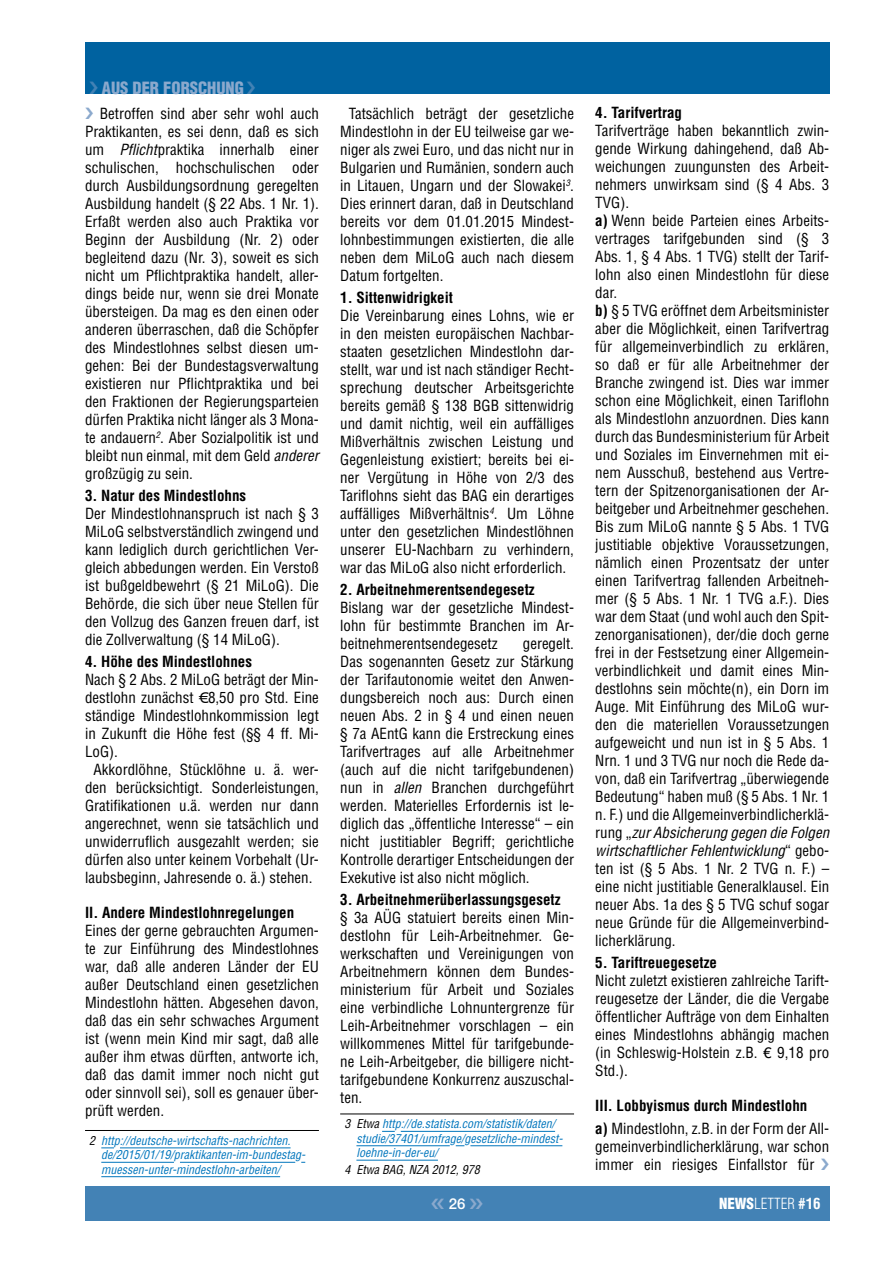
<style>
.page{position:relative;width:893px;height:1263px;background:#fff}
.page>*{position:absolute;margin:0;border:0;box-sizing:border-box;transform-origin:0 0}
.t1{font:900 condensed 16.5px "Helvetica";color:#8ba9cd}
.FließText1_ohne_Einz{font:condensed 15px/18px "Helvetica";color:#000;text-align:justify}
.FließText1{font:condensed 15px/18px "Helvetica";color:#000;text-align:center}
.t2{font:700 condensed 15px "Helvetica";color:#000}
.t3{font:300 condensed 15px "Helvetica";color:#fff}
.t4{font:500 15px "Helvetica Neue";color:#fff}
.Autor___Referenz{font:italic condensed 12px/14.4px "Helvetica";color:#0076bd}
.Autor___Referenz-2{font:italic condensed 12px "Helvetica";color:#000}
.s1{font-style:italic}
.s2{color:#000}
.s3{font-weight:700}
.s4{font-family:"Helvetica Neue";font-stretch:normal}
.s5{font-weight:900}
</style>
<div class="page">
<div style="left:85px;top:1186px;width:744px;height:34px;background:#4382b5"></div>
<div style="left:85px;top:43px;width:744px;height:51px;background:#0062a0"></div>
<hr style="left:85px;top:1130px;width:234px;height:1px;background:#000">
<svg style="left:101px;top:1147px;width:13px;height:1px"></svg>
<hr style="left:120px;top:1147px;width:171px;height:1px;background:#0076bd">
<hr style="left:101px;top:1162px;width:73px;height:1px;background:#0076bd">
<hr style="left:180px;top:1162px;width:115px;height:1px;background:#0076bd">
<hr style="left:101px;top:1176px;width:179px;height:1px;background:#0076bd">
<hr style="left:340px;top:1113px;width:234px;height:1px;background:#000">
<svg style="left:382px;top:1131px;width:13px;height:1px"></svg>
<hr style="left:401px;top:1131px;width:154px;height:1px;background:#0076bd">
<hr style="left:356px;top:1145px;width:94px;height:1px;background:#0076bd">
<hr style="left:470px;top:1145px;width:92px;height:1px;background:#0076bd">
<hr style="left:356px;top:1160px;width:82px;height:1px;background:#0076bd">
<p class="t1" style="left:102px;top:77px;width:144px">AUS DER FORSCHUNG</p>
<p class="FließText1_ohne_Einz" style="left:85px;top:104px;width:235px;text-indent:15px">Betroffen sind aber sehr wohl auch Praktikanten, es sei denn, daß es sich um <span class="s1">Pflicht</span>praktika innerhalb einer schulischen, hochschulischen oder durch Ausbildungsordnung geregelten Ausbildung handelt (§ 22 Abs. 1 Nr. 1).<br>Erfaßt werden also auch Praktika vor Beginn der Ausbildung (Nr. 2) oder begleitend dazu (Nr. 3), soweit es sich nicht um Pflichtpraktika handelt, aller&shy;dings beide nur, wenn sie drei Monate übersteigen. Da mag es den einen oder anderen überraschen, daß die Schöpfer des Mindestlohnes selbst diesen um&shy;gehen: Bei der Bundestagsverwaltung existieren nur Pflichtpraktika und bei den Fraktionen der Regierungsparteien dürfen Praktika nicht länger als 3 Mona&shy;te andauern<sup>2</sup>. Aber Sozialpolitik ist und bleibt nun einmal, mit dem Geld <span class="s1">anderer </span>großzügig zu sein.</p>
<p class="t2" style="left:85px;top:486px;width:163px">3. Natur des Mindestlohns</p>
<p class="FließText1_ohne_Einz" style="left:85px;top:504px;width:235px">Der Mindestlohnanspruch ist nach § 3<br>MiLoG selbstverständlich zwingend und kann lediglich durch gerichtlichen Ver&shy;gleich abbedungen werden. Ein Verstoß ist bußgeldbewehrt (§ 21 MiLoG). Die Behörde, die sich über neue Stellen für den Vollzug des Ganzen freuen darf, ist die Zollverwaltung (§ 14 MiLoG).</p>
<p class="t2" style="left:85px;top:652px;width:169px">4. Höhe des Mindestlohnes</p>
<p class="FließText1_ohne_Einz" style="left:85px;top:670px;width:235px">Nach § 2 Abs. 2 MiLoG beträgt der Min&shy;destlohn zunächst € 8,50 pro Std. Eine ständige Mindestlohnkommission legt in Zukunft die Höhe fest (§§ 4 ff. Mi-LoG).</p>
<p class="FließText1" style="left:85px;top:760px;width:235px">Akkordlöhne, Stücklöhne u. ä. wer&shy;den berücksichtigt. Sonderleistungen, Gratifikationen u.ä. werden nur dann angerechnet, wenn sie tatsächlich und unwiderruflich ausgezahlt werden; sie dürfen also unter keinem Vorbehalt (Ur&shy;laubsbeginn, Jahresende o. ä.) stehen.</p>
<p class="t2" style="left:85px;top:903px;width:211px">II. Andere Mindestlohnregelungen</p>
<p class="FließText1_ohne_Einz" style="left:85px;top:921px;width:235px">Eines der gerne gebrauchten Argumen&shy;te zur Einführung des Mindestlohnes war, daß alle anderen Länder der EU außer Deutschland einen gesetzlichen Mindestlohn hätten. Abgesehen davon, daß das ein sehr schwaches Argument ist (wenn mein Kind mir sagt, daß alle außer ihm etwas dürften, antworte ich, daß das damit immer noch nicht gut oder sinnvoll sei), soll es genauer über&shy;prüft werden.</p>
<p class="Autor___Referenz" style="left:101px;top:1133px;width:206px;text-indent:-12px"><span class="s2">2</span> http://deutsche-wirtschafts-nachrichten. de/2015/01/19/praktikanten-im-bundestag&shy;muessen-unter-mindestlohn-arbeiten/</p>
<p class="FließText1" style="left:340px;top:104px;width:235px;text-align:justify;text-indent:9px">Tatsächlich beträgt der gesetzliche Mindestlohn in der EU teilweise gar we&shy;niger als zwei Euro, und das nicht nur in Bulgarien und Rumänien, sondern auch in Litauen, Ungarn und der Slowakei<sup>3</sup>.<br>Dies erinnert daran, daß in Deutschland bereits vor dem 01.01.2015 Mindest&shy;lohnbestimmungen existierten, die alle neben dem MiLoG auch nach diesem Datum fortgelten.</p>
<p class="t2" style="left:340px;top:288px;width:114px">1. Sittenwidrigkeit</p>
<p class="FließText1_ohne_Einz" style="left:340px;top:306px;width:235px">Die Vereinbarung eines Lohns, wie er in den meisten europäischen Nachbar&shy;staaten gesetzlichen Mindestlohn dar&shy;stellt, war und ist nach ständiger Recht&shy;sprechung deutscher Arbeitsgerichte bereits gemäß § 138 BGB sittenwidrig und damit nichtig, weil ein auffälliges Mißverhältnis zwischen Leistung und Gegenleistung existiert; bereits bei ei&shy;ner Vergütung in Höhe von 2/3 des Tariflohns sieht das BAG ein derartiges auffälliges Mißverhältnis<sup>4</sup>. Um Löhne unter den gesetzlichen Mindestlöhnen unserer EU-Nachbarn zu verhindern, war das MiLoG also nicht erforderlich.</p>
<p class="t2" style="left:340px;top:580px;width:196px">2. Arbeitnehmerentsendegesetz</p>
<p class="FließText1_ohne_Einz" style="left:340px;top:598px;width:235px">Bislang war der gesetzliche Mindest&shy;lohn für bestimmte Branchen im Ar&shy;beitnehmerentsendegesetz</p>
<p class="FließText1_ohne_Einz" style="left:340px;top:634px;width:235px;text-indent:183px">geregelt.<br>Das sogenannten Gesetz zur Stärkung der Tarifautonomie weitet den Anwen&shy;dungsbereich noch aus: Durch einen neuen Abs. 2 in § 4 und einen neuen § 7a AEntG kann die Erstreckung eines Tarifvertrages auf alle Arbeitnehmer (auch auf die nicht tarifgebundenen) nun in <span class="s1">allen</span> Branchen durchgeführt werden. Materielles Erfordernis ist le&shy;diglich das „öffentliche Interesse“ – ein nicht justitiabler Begriff; gerichtliche Kontrolle derartiger Entscheidungen der Exekutive ist also nicht möglich.</p>
<p class="t2" style="left:340px;top:891px;width:222px">3. Arbeitnehmerüberlassungsgesetz</p>
<p class="FließText1_ohne_Einz" style="left:340px;top:909px;width:235px">§ 3a AÜG statuiert bereits einen Min&shy;destlohn für Leih-Arbeitnehmer. Ge&shy;werkschaften und Vereinigungen von Arbeitnehmern können dem Bundes&shy;ministerium für Arbeit und Soziales eine verbindliche Lohnuntergrenze für Leih-Arbeitnehmer vorschlagen – ein willkommenes Mittel für tarifgebunde&shy;ne Leih-Arbeitgeber, die billigere nicht&shy;tarifgebundene Konkurrenz auszuschal&shy;ten.</p>
<p class="Autor___Referenz" style="left:356px;top:1116px;width:208px;text-indent:-12px"><span class="s2">3 Etwa</span> http://de.statista.com/statistik/daten/ studie/37401/umfrage/gesetzliche-mindest&shy;loehne-in-der-eu/</p>
<p class="Autor___Referenz-2" style="left:344px;top:1162px;width:137px">4 Etwa BAG, NZA 2012, 978</p>
<p class="t2" style="left:595px;top:103px;width:88px">4. Tarifvertrag</p>
<p class="FließText1_ohne_Einz" style="left:595px;top:121px;width:235px">Tarifverträge haben bekanntlich zwin&shy;gende Wirkung dahingehend, daß Ab&shy;weichungen zuungunsten des Arbeit&shy;nehmers unwirksam sind (§ 4 Abs. 3<br>TVG).</p>
<p class="FließText1_ohne_Einz" style="left:595px;top:211px;width:235px"><span class="s3">a)</span> Wenn beide Parteien eines Arbeits&shy;vertrages tarifgebunden sind (§ 3<br>Abs. 1, § 4 Abs. 1 TVG) stellt der Tarif&shy;lohn also einen Mindestlohn für diese dar.</p>
<p class="FließText1_ohne_Einz" style="left:595px;top:301px;width:235px"><span class="s3">b)</span> § 5 TVG eröffnet dem Arbeitsminister aber die Möglichkeit, einen Tarifvertrag für allgemeinverbindlich zu erklären, so daß er für alle Arbeitnehmer der Branche zwingend ist. Dies war immer schon eine Möglichkeit, einen Tariflohn als Mindestlohn anzuordnen. Dies kann durch das Bundesministerium für Arbeit und Soziales im Einvernehmen mit ei&shy;nem Ausschuß, bestehend aus Vertre&shy;tern der Spitzenorganisationen der Ar&shy;beitgeber und Arbeitnehmer geschehen.<br>Bis zum MiLoG nannte § 5 Abs. 1 TVG justitiable objektive Voraussetzungen, nämlich einen Prozentsatz der unter einen Tarifvertrag fallenden Arbeitneh&shy;mer (§ 5 Abs. 1 Nr. 1 TVG a.F.). Dies war dem Staat (und wohl auch den Spit&shy;zenorganisationen), der/die doch gerne frei in der Festsetzung einer Allgemein&shy;verbindlichkeit und damit eines Min&shy;destlohns sein möchte(n), ein Dorn im Auge. Mit Einführung des MiLoG wur&shy;den die materiellen Voraussetzungen aufgeweicht und nun ist in § 5 Abs. 1<br>Nrn. 1 und 3 TVG nur noch die Rede da&shy;von, daß ein Tarifvertrag „überwiegende Bedeutung“ haben muß (§ 5 Abs. 1 Nr. 1 n. F.) und die Allgemeinverbindlicherklä&shy;rung „<span class="s1">zur Absicherung gegen die Folgen wirtschaftlicher Fehlentwicklung</span>“ gebo&shy;ten ist (§ 5 Abs. 1 Nr. 2 TVG n. F.) – eine nicht justitiable Generalklausel. Ein neuer Abs. 1a des § 5 TVG schuf sogar neue Gründe für die Allgemeinverbind&shy;licherklärung.</p>
<p class="t2" style="left:595px;top:954px;width:123px">5. Tariftreuegesetze</p>
<p class="FließText1_ohne_Einz" style="left:595px;top:971px;width:235px">Nicht zuletzt existieren zahlreiche Tarift&shy;reugesetze der Länder, die die Vergabe öffentlicher Aufträge von dem Einhalten eines Mindestlohns abhängig machen (in Schleswig-Holstein z.B. <span class="s4">€</span> 9,18 pro Std.).</p>
<p class="t2" style="left:595px;top:1097px;width:214px">III. Lobbyismus durch Mindestlohn</p>
<p class="FließText1_ohne_Einz" style="left:595px;top:1119px;width:235px"><span class="s3">a)</span> Mindestlohn, z.B. in der Form der All&shy;gemeinverbindlicherklärung, war schon immer ein riesiges Einfallstor für</p>
<p class="t4" style="left:449px;top:1194px;width:18px">26</p>
<p class="t3" style="left:719px;top:1194px;width:103px"><span class="s5">NEWS</span>LETTER <span class="s3">#16</span></p>
</div>
